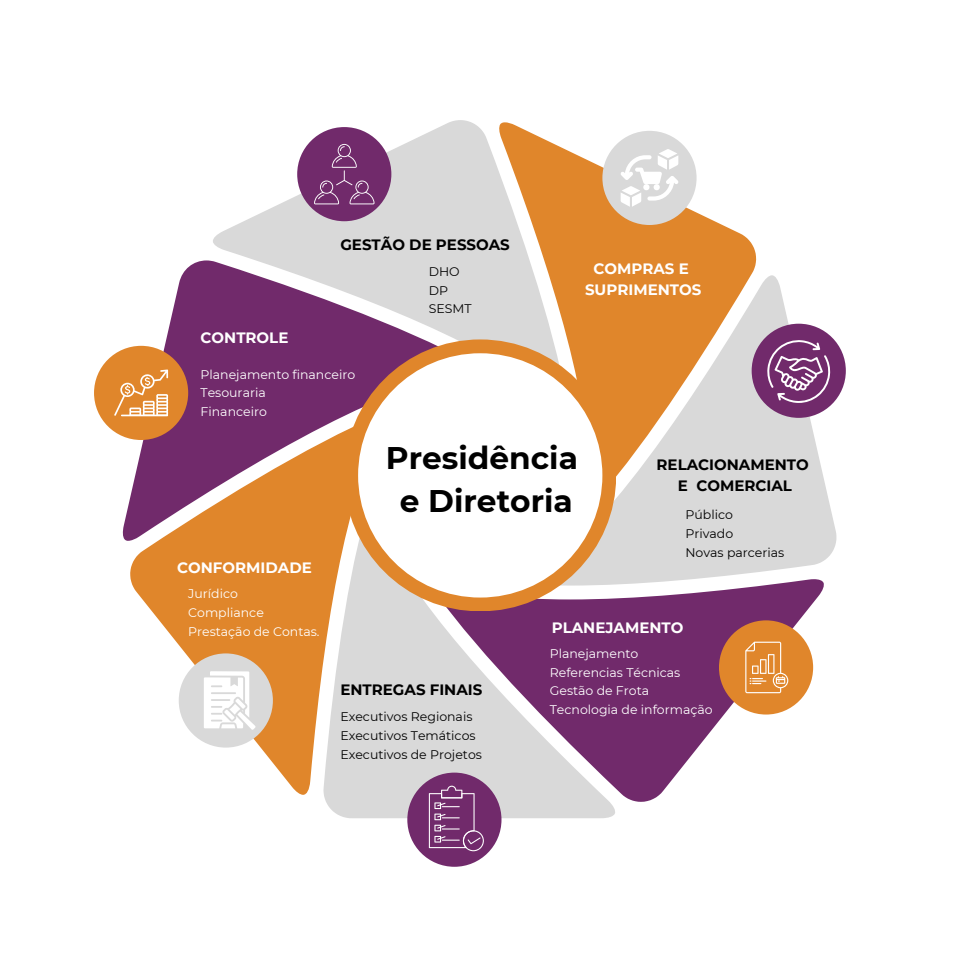
<style>
.page{position:relative;width:960px;height:960px;background:#fff}
.page>*{position:absolute;margin:0;border:0;box-sizing:border-box;transform-origin:0 0}
.t1{font:700 31.25px/43.1px "Montserrat";color:#000;text-align:center}
.t2{font:700 15px/20.6px "Montserrat";color:#000;text-align:center}
.t3{font:700 15px/20.6px "Montserrat";color:#fff;text-align:center}
.t4{font:12.5px "Montserrat";color:#fff}
.t5{font:12.5px/18.8px "Montserrat";color:#000}
</style>
<div class="page">
<svg style="left:130px;top:541px;width:193px;height:254px;fill:#e0862b"></svg>
<svg style="left:323px;top:541px;width:292px;height:277px;background:#ddd9d4"></svg>
<svg style="left:418px;top:586px;width:406px;height:216px;fill:#712a6b"></svg>
<svg style="left:559px;top:275px;width:278px;height:311px;fill:#d9d9d9"></svg>
<svg style="left:572px;top:131px;width:184px;height:391px;fill:#e0862b"></svg>
<svg style="left:213px;top:120px;width:359px;height:254px;fill:#d9d9d9"></svg>
<svg style="left:122px;top:260px;width:374px;height:281px;fill:#712a6b"></svg>
<div style="left:344px;top:339px;width:272px;height:272px;background:#e0862b;border-radius:50%"></div>
<div style="left:358px;top:353px;width:244px;height:245px;background:#fff;border-radius:50%"></div>
<div style="left:752px;top:324px;width:94px;height:94px;background:#712a6b;border-radius:50%"></div>
<div style="left:602px;top:131px;width:95px;height:94px;background:#d9d9d9;border-radius:50%"></div>
<svg style="left:767px;top:340px;width:64px;height:63px"></svg>
<div style="left:297px;top:127px;width:94px;height:94px;background:#712a6b;border-radius:50%"></div>
<svg style="left:314px;top:144px;width:61px;height:60px"></svg>
<div style="left:407px;top:773px;width:95px;height:94px;background:#712a6b;border-radius:50%"></div>
<svg style="left:429px;top:786px;width:55px;height:65px"></svg>
<svg style="left:620px;top:149px;width:59px;height:58px"></svg>
<div style="left:179px;top:653px;width:94px;height:95px;background:#d9d9d9;border-radius:50%"></div>
<svg style="left:204px;top:671px;width:51px;height:58px"></svg>
<div style="left:94px;top:346px;width:94px;height:94px;background:#e0862b;border-radius:50%"></div>
<div style="left:719px;top:620px;width:94px;height:95px;background:#e0862b;border-radius:50%"></div>
<svg style="left:114px;top:370px;width:54px;height:46px"></svg>
<svg style="left:745px;top:642px;width:43px;height:51px"></svg>
<p class="t2" style="left:340px;top:234px;width:171px">GESTÃO DE PESSOAS</p>
<p class="t3" style="left:201px;top:328px;width:89px">CONTROLE</p>
<h2 class="t4" style="left:201px;top:366px;width:156px">Planejamento financeiro</h2>
<p class="t4" style="left:201px;top:385px;width:67px">Tesouraria</p>
<p class="t4" style="left:201px;top:404px;width:68px">Financeiro</p>
<p class="t5" style="left:429px;top:262px;width:44px">DHO<br>DP<br>SESMT</p>
<h3 class="t3" style="left:585px;top:258px;width:118px">COMPRAS E<br>SUPRIMENTOS</h3>
<h2 class="t3" style="left:177px;top:557px;width:136px">CONFORMIDADE</h2>
<p class="t1" style="left:386px;top:436px;width:194px">Presidência e Diretoria</p>
<h2 class="t2" style="left:657px;top:454px;width:154px">RELACIONAMENTO<br>E COMERCIAL</h2>
<p class="t5" style="left:686px;top:505px;width:49px">Público</p>
<p class="t5" style="left:686px;top:524px;width:49px">Privado</p>
<p class="t5" style="left:686px;top:543px;width:100px">Novas parcerias</p>
<p class="t4" style="left:188px;top:586px;width:51px">Jurídico</p>
<h2 class="t4" style="left:188px;top:605px;width:77px">Compliance</h2>
<p class="t4" style="left:188px;top:624px;width:133px">Prestação de Contas.</p>
<h1 class="t2" style="left:340px;top:680px;width:144px">ENTREGAS FINAIS</h1>
<p class="t5" style="left:340px;top:708px;width:134px">Executivos Regionais</p>
<p class="t5" style="left:340px;top:726px;width:137px">Executivos Temáticos</p>
<h2 class="t5" style="left:340px;top:745px;width:143px">Executivos de Projetos</h2>
<h2 class="t3" style="left:552px;top:617px;width:133px">PLANEJAMENTO</h2>
<p class="t4" style="left:550px;top:646px;width:90px">Planejamento</p>
<p class="t4" style="left:550px;top:665px;width:132px">Referencias Técnicas</p>
<p class="t4" style="left:550px;top:683px;width:101px">Gestão de Frota</p>
<p class="t4" style="left:550px;top:702px;width:164px">Tecnologia de informação</p>
</div>
